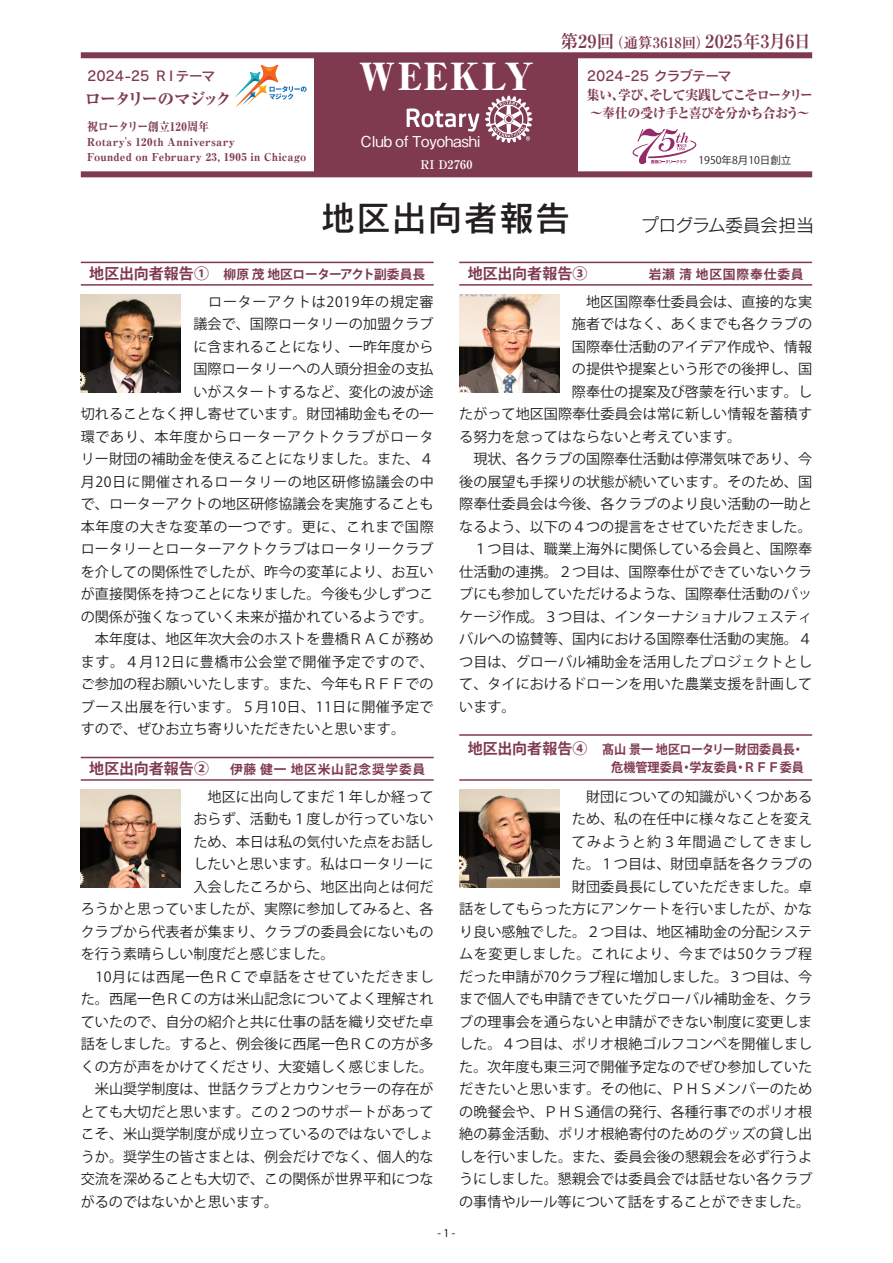
<style>
.page{position:relative;width:893px;height:1263px;background:#fff}
.page>*{position:absolute;margin:0;border:0;box-sizing:border-box;transform-origin:0 0}
.t1{font:900 36px "Ryumin Pr 6";letter-spacing:.04em;color:#fff}
.t2{font:34.5px "Rodin Pro DB";letter-spacing:.04em;color:#231f20}
.t3{font:700 18px "Ryumin Pr 6";letter-spacing:-.005em;color:#7f3a4f}
.t4{font:18px "Rodin Pro M";letter-spacing:-.025em;color:#231f20}
.t5{font:800 16.5px "Ryumin Pr 6";letter-spacing:-.12em;color:#7f3a4f}
.t6{font:700 15px "Koz Go Pro";color:#7f3a4f}
.t7{font:500 15px "Gothic BBB Pro";letter-spacing:-.01em;color:#fff}
.t8{font:14.1px/22.5px "Koz Go Pr 6 N";color:#231f20;text-align:right}
.t9{font:14.1px "Koz Go Pr 6 N";letter-spacing:.04em;color:#231f20}
.t10{font:14.1px "Koz Go Pr 6 N";letter-spacing:.045em;color:#231f20}
.t11{font:14.1px "Koz Go Pr 6 N";letter-spacing:.035em;color:#231f20}
.t12{font:14.1px "Koz Go Pr 6 N";letter-spacing:.05em;color:#231f20}
.t13{font:800 13.5px/18px "Ryumin Pr 6";letter-spacing:-.045em;color:#7f3a4f;scale:.95 1}
.t14{font:13.5px "Rodin Pro DB";letter-spacing:-.01em;color:#7f3a4f}
.t15{font:700 12.75px/18px "Koz Go Pro";color:#7f3a4f;text-align:right;scale:.95 1}
.t16{font:700 12.75px "Koz Go Pro";letter-spacing:-.03em;color:#7f3a4f}
.t17{font:700 12.75px "Koz Go Pro";letter-spacing:.06em;color:#7f3a4f}
.t18{font:700 12.75px "Koz Go Pro";letter-spacing:.065em;color:#7f3a4f}
.t19{font:800 12px "Ryumin Pr 6";letter-spacing:-.015em;color:#7f3a4f;scale:.91 1}
.t20{font:700 12px "Ryumin Pr 6";letter-spacing:.04em;color:#fff}
.t21{font:800 10.8px/15px "Ryumin Pr 6";letter-spacing:.025em;color:#7f3a4f}
.t22{font:10.5px "Koz Go Pr 6 N";color:#231f20}
.t23{font:10.5px "Koz Go Pro";color:#030303}
.s1{font-size:14.4px}
.s2{font-size:15px}
</style>
<div class="page">
<div style="left:81px;top:52px;width:731px;height:6px;background:#7f3a4f"></div>
<div style="left:81px;top:171px;width:731px;height:6px;background:#7f3a4f"></div>
<div style="left:315px;top:55px;width:263px;height:119px;background:#7f3a4f"></div>
<svg style="left:407px;top:108px;width:72px;height:24px"></svg>
<svg style="left:485px;top:96px;width:47px;height:47px"></svg>
<svg style="left:234px;top:65px;width:73px;height:42px"></svg>
<svg style="left:632px;top:129px;width:65px;height:35px"></svg>
<hr style="left:81px;top:262px;width:353px;height:1px;background:#7f3a4f">
<hr style="left:81px;top:284px;width:353px;height:2px;background:#7f3a4f">
<img style="left:81px;top:294px;width:100px;height:98px">
<hr style="left:459px;top:262px;width:353px;height:1px;background:#7f3a4f">
<hr style="left:459px;top:284px;width:353px;height:2px;background:#7f3a4f">
<img style="left:459px;top:294px;width:100px;height:98px">
<hr style="left:459px;top:734px;width:353px;height:2px;background:#7f3a4f">
<hr style="left:459px;top:779px;width:353px;height:2px;background:#7f3a4f">
<img style="left:459px;top:789px;width:100px;height:98px">
<hr style="left:81px;top:757px;width:353px;height:1px;background:#7f3a4f">
<hr style="left:81px;top:779px;width:353px;height:2px;background:#7f3a4f">
<img style="left:81px;top:789px;width:100px;height:98px">
<p class="t14" style="left:87px;top:67px;width:130px">2024-25 ＲＩテーマ</p>
<p class="t19" style="left:87px;top:117px;width:135px">祝ロータリー創立120周年</p>
<p class="t21" style="left:87px;top:134px;width:221px">Rotary's 120th Anniversary<br>Founded on February 23, 1905 in Chicago</p>
<p class="t5" style="left:85px;top:86px;width:149px">ロータリーのマジック</p>
<p class="t3" style="left:560px;top:27px;width:253px">第29回<span class="s1">（通算3618回）</span>2025年3月6日</p>
<h1 class="t1" style="left:359px;top:48px;width:176px">WEEKLY</h1>
<p class="t14" style="left:587px;top:67px;width:146px">2024-25 クラブテーマ</p>
<p class="t13" style="left:587px;top:86px;width:239px">集い、学び、そして実践してこそロータリー～奉仕の受け手と喜びを分かち合おう～</p>
<p class="t22" style="left:698px;top:155px;width:95px">1950年8月10日創立</p>
<p class="t7" style="left:361px;top:129px;width:122px">Club of Toyohashi</p>
<p class="t20" style="left:420px;top:155px;width:54px">RI D2760</p>
<h2 class="t2" style="left:321px;top:195px;width:251px">地区出向者報告</h2>
<p class="t4" style="left:641px;top:213px;width:175px">プログラム委員会担当</p>
<p class="t16" style="left:89px;top:266px;width:337px"><span class="s2">地区出向者報告①</span> 柳原 茂 地区ローターアクト副委員長</p>
<p class="t12" style="left:193px;top:294px;width:242px">　ローターアクトは2019年の規定審</p>
<p class="t8" style="left:193px;top:313px;width:242px">議会で、国際ロータリーの加盟クラブ</p>
<p class="t8" style="left:193px;top:336px;width:242px">に含まれることになり、一昨年度から</p>
<p class="t8" style="left:193px;top:358px;width:242px">国際ロータリーへの人頭分担金の支払</p>
<p class="t8" style="left:193px;top:381px;width:242px">いがスタートするなど、変化の波が途</p>
<p class="t8" style="left:81px;top:403px;width:354px">切れることなく押し寄せています。財団補助金もその一</p>
<p class="t10" style="left:81px;top:429px;width:354px">環であり、本年度からローターアクトクラブがロータ</p>
<p class="t8" style="left:81px;top:448px;width:354px">リー財団の補助金を使えることになりました。また、４</p>
<p class="t9" style="left:81px;top:474px;width:355px">月20日に開催されるロータリーの地区研修協議会の中</p>
<p class="t8" style="left:81px;top:493px;width:354px">で、ローターアクトの地区研修協議会を実施することも</p>
<p class="t10" style="left:81px;top:519px;width:354px">本年度の大きな変革の一つです。更に、これまで国際</p>
<p class="t8" style="left:81px;top:538px;width:354px">ロータリーとローターアクトクラブはロータリークラブ</p>
<p class="t8" style="left:81px;top:561px;width:354px">を介しての関係性でしたが、昨今の変革により、お互い</p>
<p class="t8" style="left:81px;top:583px;width:354px">が直接関係を持つことになりました。今後も少しずつこ</p>
<p class="t8" style="left:81px;top:606px;width:354px">の関係が強くなっていく未来が描かれているようです。</p>
<p class="t8" style="left:81px;top:628px;width:354px">　本年度は、地区年次大会のホストを豊橋ＲＡＣが務め</p>
<p class="t9" style="left:81px;top:654px;width:355px">ます。４月12日に豊橋市公会堂で開催予定ですので、</p>
<p class="t8" style="left:81px;top:673px;width:354px">ご参加の程お願いいたします。また、今年もＲＦＦでの</p>
<p class="t11" style="left:81px;top:699px;width:354px">ブース出展を行います。５月10日、11日に開催予定で</p>
<p class="t8" style="left:81px;top:718px;width:326px">すので、ぜひお立ち寄りいただきたいと思います。</p>
<p class="t6" style="left:89px;top:759px;width:121px">地区出向者報告②</p>
<p class="t17" style="left:230px;top:761px;width:197px">伊藤 健一 地区米山記念奨学委員</p>
<p class="t8" style="left:193px;top:786px;width:242px">　地区に出向してまだ１年しか経って</p>
<p class="t8" style="left:193px;top:808px;width:242px">おらず、活動も１度しか行っていない</p>
<p class="t8" style="left:193px;top:831px;width:242px">ため、本日は私の気付いた点をお話し</p>
<p class="t8" style="left:193px;top:853px;width:242px">したいと思います。私はロータリーに</p>
<p class="t8" style="left:193px;top:876px;width:242px">入会したころから、地区出向とは何だ</p>
<p class="t8" style="left:81px;top:898px;width:354px">ろうかと思っていましたが、実際に参加してみると、各</p>
<p class="t8" style="left:81px;top:921px;width:354px">クラブから代表者が集まり、クラブの委員会にないもの</p>
<p class="t8" style="left:81px;top:943px;width:255px">を行う素晴らしい制度だと感じました。</p>
<p class="t9" style="left:81px;top:969px;width:355px">　10月には西尾一色ＲＣで卓話をさせていただきまし</p>
<p class="t8" style="left:81px;top:988px;width:354px">た。西尾一色ＲＣの方は米山記念についてよく理解され</p>
<p class="t8" style="left:81px;top:1011px;width:354px">ていたので、自分の紹介と共に仕事の話を織り交ぜた卓</p>
<p class="t8" style="left:81px;top:1033px;width:354px">話をしました。すると、例会後に西尾一色ＲＣの方が多</p>
<p class="t8" style="left:81px;top:1056px;width:354px">くの方が声をかけてくださり、大変嬉しく感じました。</p>
<p class="t8" style="left:81px;top:1078px;width:354px">　米山奨学制度は、世話クラブとカウンセラーの存在が</p>
<p class="t8" style="left:81px;top:1101px;width:354px">とても大切だと思います。この２つのサポートがあって</p>
<p class="t8" style="left:81px;top:1123px;width:354px">こそ、米山奨学制度が成り立っているのではないでしょ</p>
<p class="t8" style="left:81px;top:1146px;width:354px">うか。奨学生の皆さまとは、例会だけでなく、個人的な</p>
<p class="t8" style="left:81px;top:1168px;width:354px">交流を深めることも大切で、この関係が世界平和につな</p>
<p class="t8" style="left:81px;top:1191px;width:199px">がるのではないかと思います。</p>
<p class="t6" style="left:468px;top:264px;width:121px">地区出向者報告③</p>
<p class="t18" style="left:649px;top:266px;width:156px">岩瀬 清 地区国際奉仕委員</p>
<p class="t8" style="left:572px;top:291px;width:242px">　地区国際奉仕委員会は、直接的な実</p>
<p class="t8" style="left:572px;top:313px;width:242px">施者ではなく、あくまでも各クラブの</p>
<p class="t8" style="left:572px;top:336px;width:242px">国際奉仕活動のアイデア作成や、情報</p>
<p class="t8" style="left:572px;top:358px;width:242px">の提供や提案という形での後押し、国</p>
<p class="t8" style="left:572px;top:381px;width:242px">際奉仕の提案及び啓蒙を行います。し</p>
<p class="t8" style="left:459px;top:403px;width:354px">たがって地区国際奉仕委員会は常に新しい情報を蓄積す</p>
<p class="t8" style="left:459px;top:426px;width:283px">る努力を怠ってはならないと考えています。</p>
<p class="t8" style="left:459px;top:448px;width:354px">　現状、各クラブの国際奉仕活動は停滞気味であり、今</p>
<p class="t8" style="left:459px;top:471px;width:354px">後の展望も手探りの状態が続いています。そのため、国</p>
<p class="t8" style="left:459px;top:493px;width:354px">際奉仕委員会は今後、各クラブのより良い活動の一助と</p>
<p class="t8" style="left:459px;top:516px;width:354px">なるよう、以下の４つの提言をさせていただきました。</p>
<p class="t8" style="left:459px;top:538px;width:354px">　１つ目は、職業上海外に関係している会員と、国際奉</p>
<p class="t8" style="left:459px;top:561px;width:354px">仕活動の連携。２つ目は、国際奉仕ができていないクラ</p>
<p class="t8" style="left:459px;top:583px;width:354px">ブにも参加していただけるような、国際奉仕活動のパッ</p>
<p class="t8" style="left:459px;top:606px;width:354px">ケージ作成。３つ目は、インターナショナルフェスティ</p>
<p class="t8" style="left:459px;top:628px;width:354px">バルへの協賛等、国内における国際奉仕活動の実施。４</p>
<p class="t8" style="left:459px;top:651px;width:354px">つ目は、グローバル補助金を活用したプロジェクトとし</p>
<p class="t8" style="left:459px;top:673px;width:354px">て、タイにおけるドローンを用いた農業支援を計画して</p>
<p class="t8" style="left:459px;top:696px;width:58px">います。</p>
<p class="t15" style="left:468px;top:741px;width:356px"><span class="s2">地区出向者報告④</span> 髙山 景一 地区ロータリー財団委員長・危機管理委員・学友委員・ＲＦＦ委員</p>
<p class="t8" style="left:459px;top:786px;width:355px">　財団についての知識がいくつかある<br>ため、私の在任中に様々なことを変え<br>てみようと約３年間過ごしてきまし<br>た。１つ目は、財団卓話を各クラブの<br>財団委員長にしていただきました。卓<br>話をしてもらった方にアンケートを行いましたが、かなり良い感触でした。２つ目は、地区補助金の分配システムを変更しました。これにより、今までは50クラブ程だった申請が70クラブ程に増加しました。３つ目は、今まで個人でも申請できていたグローバル補助金を、クラブの理事会を通らないと申請ができない制度に変更しました。４つ目は、ポリオ根絶ゴルフコンペを開催しました。次年度も東三河で開催予定なのでぜひ参加していただきたいと思います。その他に、ＰＨＳメンバーのための晩餐会や、ＰＨＳ通信の発行、各種行事でのポリオ根絶の募金活動、ポリオ根絶寄付のためのグッズの貸し出しを行いました。また、委員会後の懇親会を必ず行うようにしました。懇親会では委員会では話せない各クラブの事情やルール等について話をすることができました。</p>
<p class="t23" style="left:438px;top:1227px;width:19px">- 1 -</p>
</div>
